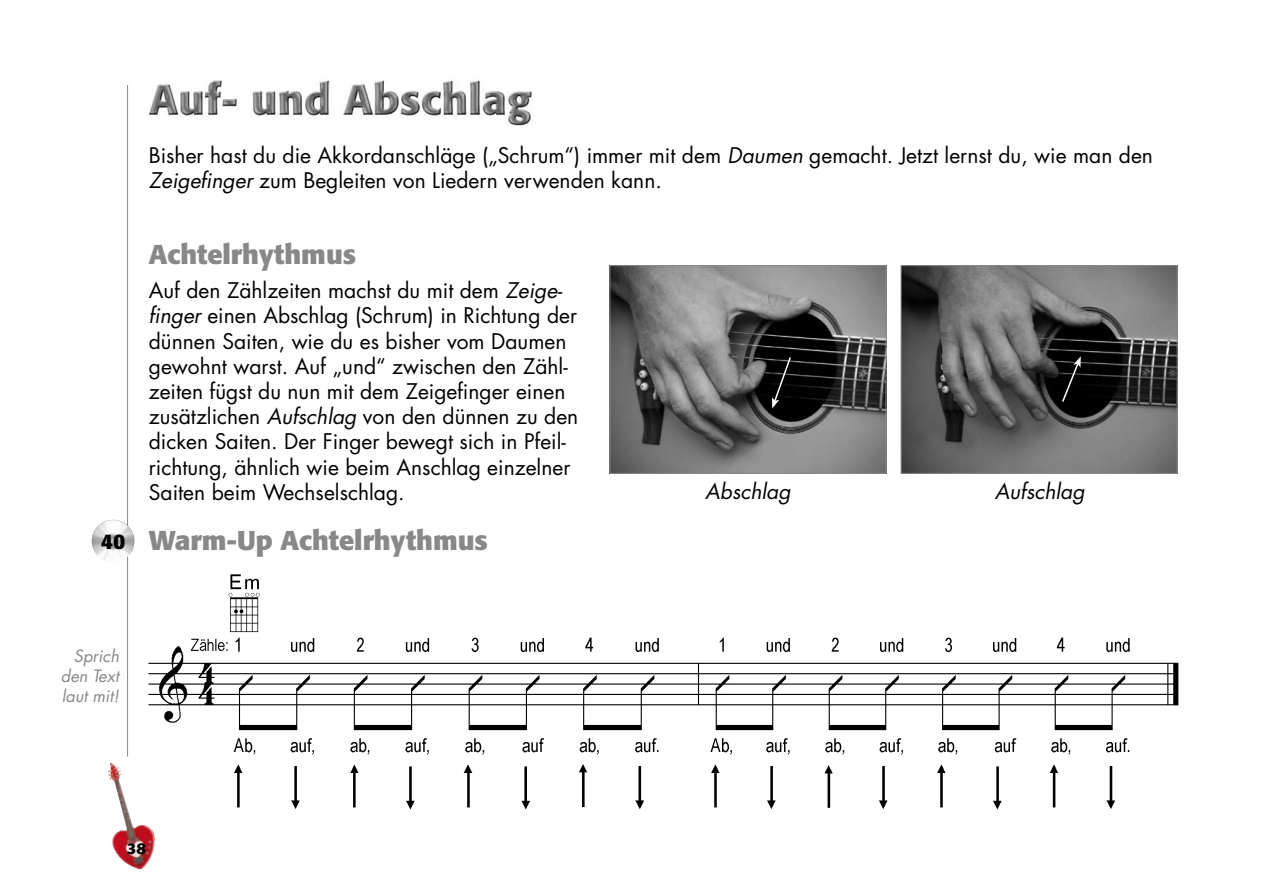
<style>
.page{position:relative;width:1263px;height:893px;background:#fff}
.page>*{position:absolute;margin:0;border:0;box-sizing:border-box;transform-origin:0 0}
.t1{font:700 27px "Formata";color:#878889}
.t2{font:21px/25.2px "Futura";color:#000}
.t3{font:italic 21px "Futura";color:#000}
.t4{font:700 21px "Formata";color:#000}
.t5{font:italic 16.5px/19.8px "Futura";color:#878889;text-align:justify}
.t6{font:700 16.5px "Today SB";color:#000}
.s1{font-style:italic}
</style>
<div class="page">
<hr style="left:127px;top:85px;width:1px;height:723px;background:#878889">
<img style="left:110px;top:762px;width:45px;height:107px">
<img style="left:611px;top:267px;width:273px;height:205px">
<div style="left:609px;top:265px;width:277px;height:209px;border:1px solid #878889"></div>
<img style="left:149px;top:574px;width:1030px;height:248px">
<img style="left:149px;top:80px;width:383px;height:46px">
<img style="left:92px;top:520px;width:42px;height:42px;border-radius:50%">
<img style="left:903px;top:267px;width:272px;height:205px">
<div style="left:901px;top:265px;width:276px;height:209px;border:1px solid #878889"></div>
<svg style="left:1061px;top:356px;width:20px;height:47px"></svg>
<svg style="left:772px;top:356px;width:20px;height:52px"></svg>
<p class="t4" style="left:101px;top:528px;width:26px">40</p>
<p class="t2" style="left:149px;top:143px;width:1006px">Bisher hast du die Akkordanschläge („Schrum“) immer mit dem <span class="s1">Daumen</span> gemacht. Jetzt lernst du, wie man den<br><span class="s1">Zeigefinger</span> zum Begleiten von Liedern verwenden kann.</p>
<p class="t1" style="left:149px;top:237px;width:209px">Achtelrhythmus</p>
<p class="t2" style="left:149px;top:278px;width:431px">Auf den Zählzeiten machst du mit dem <span class="s1">Zeige&shy;finger</span> einen Abschlag (Schrum) in Richtung der dünnen Saiten, wie du es bisher vom Daumen gewohnt warst. Auf „und“ zwischen den Zähl&shy;zeiten fügst du nun mit dem Zeigefinger einen zusätzlichen <span class="s1">Aufschlag</span> von den dünnen zu den dicken Saiten. Der Finger bewegt sich in Pfeil&shy;richtung, ähnlich wie beim Anschlag einzelner Saiten beim Wechselschlag.</p>
<p class="t1" style="left:149px;top:524px;width:341px">Warm-Up Achtelrhythmus</p>
<p class="t3" style="left:705px;top:477px;width:87px">Abschlag</p>
<p class="t3" style="left:995px;top:477px;width:91px">Aufschlag</p>
<p class="t5" style="left:61px;top:646px;width:60px;text-indent:13px">Sprich den Text laut mit!</p>
<p class="t6" style="left:127px;top:840px;width:21px">38</p>
</div>
